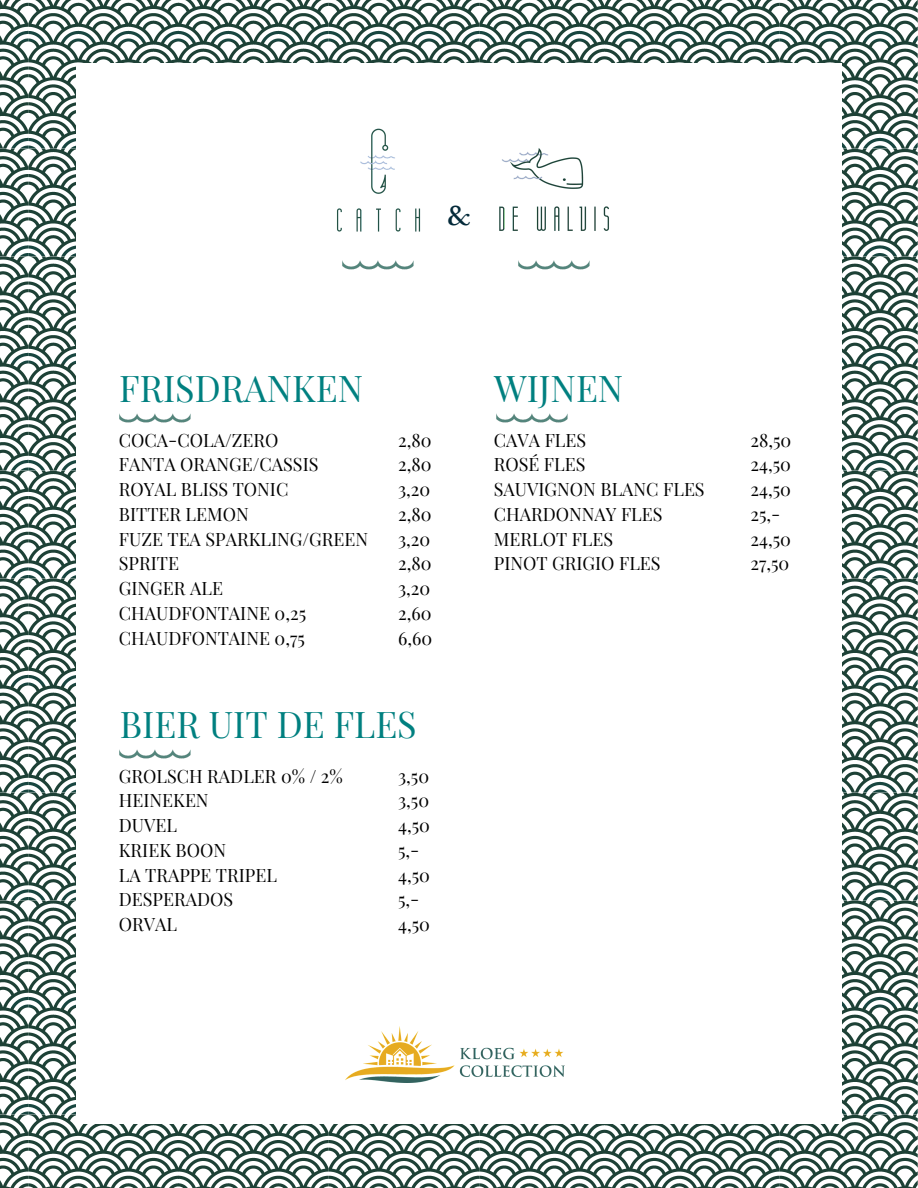
<style>
.page{position:relative;width:918px;height:1188px;background:#fff}
.page>*{position:absolute;margin:0;border:0;box-sizing:border-box;transform-origin:0 0}
.t1{font:36px "Playfair Display SC";color:#008080}
.t2{font:31.2px "Plantagenet Cherokee";color:#042a3a}
.t3{font:18px "Playfair Display SC";color:#000}
</style>
<div class="page">
<img style="left:0;top:0;width:918px;height:1188px">
<div style="left:76px;top:63px;width:765px;height:1061px;background:#fff"></div>
<img style="left:345px;top:1027px;width:220px;height:56px">
<img style="left:337px;top:128px;width:84px;height:104px">
<img style="left:499px;top:148px;width:110px;height:83px">
<img style="left:0;top:408px;width:191px;height:22px">
<img style="left:496px;top:413px;width:72px;height:10px">
<img style="left:0;top:724px;width:191px;height:41px">
<img style="left:342px;top:260px;width:31px;height:10px">
<img style="left:373px;top:260px;width:217px;height:10px">
<p class="t2" style="left:448px;top:195px;width:24px">&amp;</p>
<p class="t1" style="left:119px;top:363px;width:245px">FRISDRANKEN</p>
<p class="t1" style="left:494px;top:363px;width:131px">WIJNEN</p>
<p class="t3" style="left:119px;top:427px;width:161px">COCA-COLA/ZERO</p>
<p class="t3" style="left:119px;top:452px;width:201px">FANTA ORANGE/CASSIS</p>
<p class="t3" style="left:119px;top:477px;width:171px">ROYAL BLISS TONIC</p>
<p class="t3" style="left:119px;top:501px;width:132px">BITTER LEMON</p>
<p class="t3" style="left:119px;top:526px;width:251px">FUZE TEA SPARKLING/GREEN</p>
<p class="t3" style="left:119px;top:551px;width:62px">SPRITE</p>
<p class="t3" style="left:119px;top:576px;width:106px">GINGER ALE</p>
<p class="t3" style="left:119px;top:600px;width:189px">CHAUDFONTAINE 0,25</p>
<p class="t3" style="left:119px;top:625px;width:187px">CHAUDFONTAINE 0,75</p>
<p class="t3" style="left:398px;top:427px;width:35px">2,80</p>
<p class="t3" style="left:398px;top:452px;width:35px">2,80</p>
<p class="t3" style="left:398px;top:477px;width:34px">3,20</p>
<p class="t3" style="left:398px;top:501px;width:35px">2,80</p>
<p class="t3" style="left:398px;top:526px;width:34px">3,20</p>
<p class="t3" style="left:398px;top:551px;width:35px">2,80</p>
<p class="t3" style="left:398px;top:576px;width:34px">3,20</p>
<p class="t3" style="left:398px;top:600px;width:35px">2,60</p>
<p class="t3" style="left:398px;top:625px;width:36px">6,60</p>
<p class="t1" style="left:120px;top:699px;width:298px">BIER UIT DE FLES</p>
<p class="t3" style="left:119px;top:763px;width:225px">GROLSCH RADLER 0% / 2%</p>
<p class="t3" style="left:119px;top:788px;width:91px">HEINEKEN</p>
<p class="t3" style="left:119px;top:813px;width:60px">DUVEL</p>
<p class="t3" style="left:119px;top:837px;width:109px">KRIEK BOON</p>
<p class="t3" style="left:119px;top:862px;width:160px">LA TRAPPE TRIPEL</p>
<p class="t3" style="left:119px;top:887px;width:116px">DESPERADOS</p>
<p class="t3" style="left:119px;top:912px;width:60px">ORVAL</p>
<p class="t3" style="left:398px;top:763px;width:33px">3,50</p>
<p class="t3" style="left:398px;top:788px;width:33px">3,50</p>
<p class="t3" style="left:398px;top:813px;width:33px">4,50</p>
<p class="t3" style="left:398px;top:837px;width:23px">5,-</p>
<p class="t3" style="left:398px;top:862px;width:33px">4,50</p>
<p class="t3" style="left:398px;top:887px;width:23px">5,-</p>
<p class="t3" style="left:398px;top:912px;width:33px">4,50</p>
<p class="t3" style="left:494px;top:427px;width:94px">CAVA FLES</p>
<p class="t3" style="left:494px;top:452px;width:93px">ROSÉ FLES</p>
<p class="t3" style="left:494px;top:477px;width:212px">SAUVIGNON BLANC FLES</p>
<p class="t3" style="left:494px;top:501px;width:170px">CHARDONNAY FLES</p>
<p class="t3" style="left:494px;top:526px;width:121px">MERLOT FLES</p>
<p class="t3" style="left:494px;top:551px;width:168px">PINOT GRIGIO FLES</p>
<p class="t3" style="left:750px;top:427px;width:42px">28,50</p>
<p class="t3" style="left:750px;top:452px;width:42px">24,50</p>
<p class="t3" style="left:750px;top:477px;width:42px">24,50</p>
<p class="t3" style="left:750px;top:501px;width:32px">25,-</p>
<p class="t3" style="left:750px;top:526px;width:42px">24,50</p>
<p class="t3" style="left:750px;top:551px;width:40px">27,50</p>
</div>
